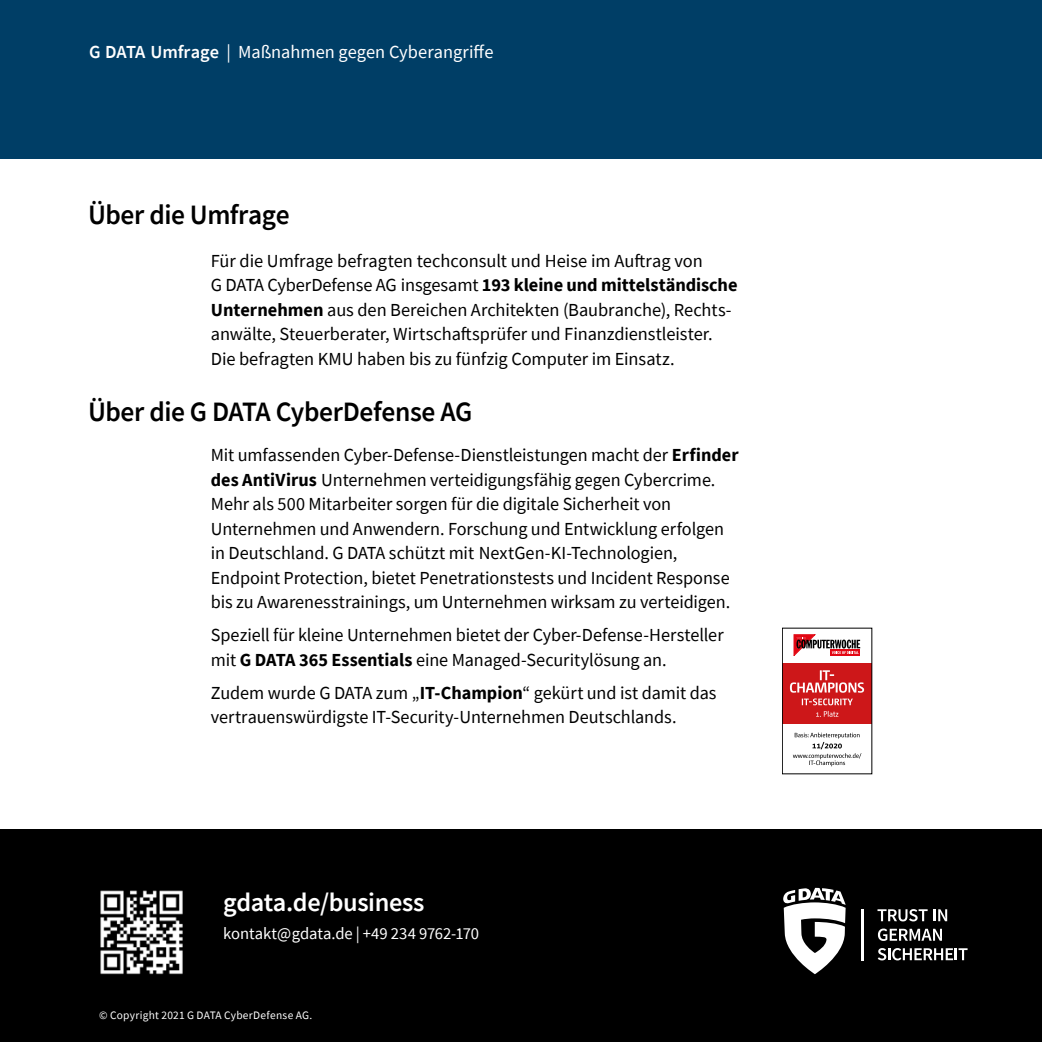
<style>
.page{position:relative;width:1042px;height:1042px;background:#fff}
.page>*{position:absolute;margin:0;border:0;box-sizing:border-box;transform-origin:0 0}
.t1{font:600 28px "Source Sans Pro";letter-spacing:-.015em;color:#000}
.t2{font:600 26.25px "Source Sans Pro";letter-spacing:-.015em;color:#fff}
.t3{font:18.38px/24.5px "Source Sans Pro";letter-spacing:-.005em;color:#000}
.t4{font:18.38px "Source Sans Pro";color:#fff}
.t5{font:16.62px "Source Sans Pro";letter-spacing:-.005em;color:#fff}
.t6{font:11.38px "Source Sans Pro";letter-spacing:.025em;color:#fff}
.s1{font-weight:600}
.s2{font-weight:700}
</style>
<div class="page">
<div style="left:0;top:0;width:1042px;height:159px;background:#003e66"></div>
<div style="left:0;top:829px;width:1042px;height:213px;background:#000"></div>
<img style="left:100px;top:890px;width:83px;height:85px">
<svg style="left:783px;top:888px;width:62px;height:86px"></svg>
<hr style="left:861px;top:909px;width:2px;height:51px;background:#fff">
<svg style="left:877px;top:909px;width:50px;height:12px"></svg>
<svg style="left:933px;top:909px;width:14px;height:12px"></svg>
<svg style="left:878px;top:928px;width:64px;height:13px"></svg>
<svg style="left:878px;top:948px;width:89px;height:12px"></svg>
<div style="left:782px;top:663px;width:90px;height:60px;background:#cd1719"></div>
<svg style="left:794px;top:635px;width:66px;height:21px"></svg>
<div style="left:782px;top:628px;width:90px;height:146px;border:1px solid #000"></div>
<svg style="left:793px;top:732px;width:68px;height:34px"></svg>
<svg style="left:790px;top:670px;width:74px;height:35px"></svg>
<svg style="left:816px;top:711px;width:22px;height:6px"></svg>
<p class="t4" style="left:89px;top:40px;width:406px"><span class="s1">G DATA Umfrage</span> | Maßnahmen gegen Cyberangriffe</p>
<h1 class="t1" style="left:88px;top:197px;width:203px">Über die Umfrage</h1>
<p class="t3" style="left:211px;top:248px;width:528px">Für die Umfrage befragten techconsult und Heise im Auftrag von<br>G DATA CyberDefense AG insgesamt <span class="s2">193 kleine und mittelständische Unternehmen</span> aus den Bereichen Architekten (Baubranche), Rechts‑ anwälte, Steuerberater, Wirtschaftsprüfer und Finanzdienstleister.<br>Die befragten KMU haben bis zu fünfzig Computer im Einsatz.</p>
<h1 class="t1" style="left:88px;top:394px;width:386px">Über die G DATA CyberDefense AG</h1>
<p class="t3" style="left:211px;top:443px;width:529px">Mit umfassenden Cyber-Defense-Dienstleistungen macht der <span class="s2">Erfinder des AntiVirus</span> Unternehmen verteidigungsfähig gegen Cybercrime.<br>Mehr als 500 Mitarbeiter sorgen für die digitale Sicherheit von Unternehmen und Anwendern. Forschung und Entwicklung erfolgen in Deutschland. G DATA schützt mit NextGen-KI-Technologien, Endpoint Protection, bietet Penetrationstests und Incident Response bis zu Awarenesstrainings, um Unternehmen wirksam zu verteidigen.</p>
<p class="t3" style="left:211px;top:623px;width:514px">Speziell für kleine Unternehmen bietet der Cyber-Defense-Hersteller mit <span class="s2">G DATA 365 Essentials</span> eine Managed-Securitylösung an.</p>
<p class="t3" style="left:211px;top:680px;width:507px">Zudem wurde G DATA zum „<span class="s2">IT-Champion</span>“ gekürt und ist damit das vertrauenswürdigste IT-Security-Unternehmen Deutschlands.</p>
<h2 class="t2" style="left:223px;top:885px;width:203px">gdata.de/business</h2>
<p class="t5" style="left:223px;top:923px;width:257px">kontakt@gdata.de | +49 234 9762-170</p>
<p class="t6" style="left:99px;top:1007px;width:215px">© Copyright 2021 G DATA CyberDefense AG.</p>
</div>
